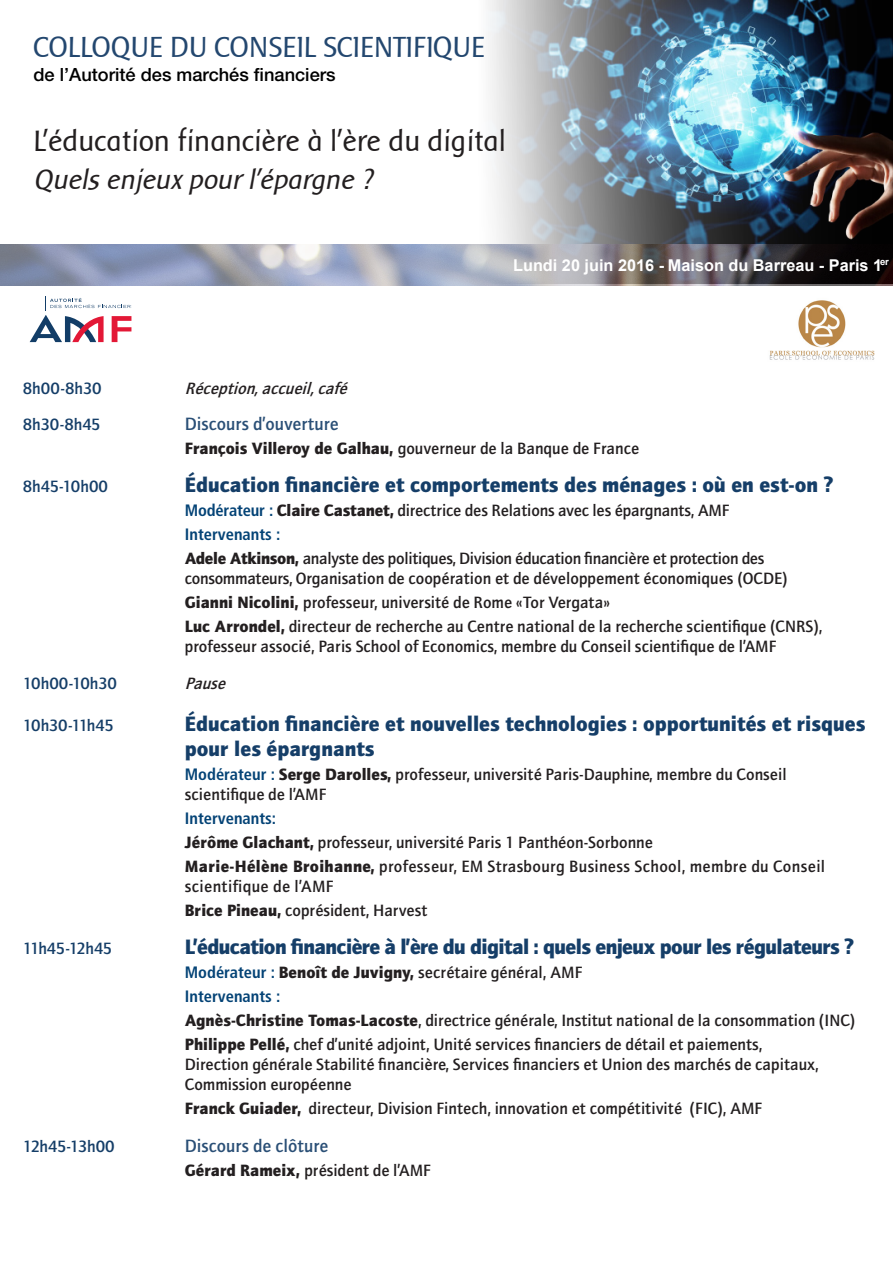
<style>
.page{position:relative;width:893px;height:1263px;background:#fff}
.page>*{position:absolute;margin:0;border:0;box-sizing:border-box;transform-origin:0 0}
.t1{font:30.45px "Baar Sophia";color:#231f20}
.t2{font:30px "Baar Sophia";letter-spacing:-.02em;color:#23476f}
.t3{font:italic 28.35px "Baar Sophia";color:#231f20}
.t4{font:900 21px/25.2px "AT Quay Sans";color:#153e68}
.t5{font:900 21px "AT Quay Sans";letter-spacing:-.03em;color:#153e68}
.t6{font:500 18.3px "Helvetica Neue LT Std";color:#000}
.t7{font:500 18px "AT Quay Sans";color:#2a4f76}
.t8{font:500 16.5px/19.8px "AT Quay Sans";color:#231f20}
.t9{font:500 16.5px/19.8px "AT Quay Sans";letter-spacing:-.02em;color:#231f20}
.t10{font:500 16.5px/19.8px "AT Quay Sans";letter-spacing:.02em;color:#231f20}
.t11{font:500 16.5px "AT Quay Sans";letter-spacing:-.005em;color:#153e68}
.t12{font:700 condensed 16.5px "Frutiger";color:#044376}
.t13{font:italic 500 16.5px "AT Quay Sans";color:#231f20}
.t14{font:500 16.5px "AT Quay Sans";letter-spacing:-.03em;color:#153e68}
.t15{font:500 16.5px "AT Quay Sans";letter-spacing:-.035em;color:#153e68}
.t16{font:700 16.35px "Arial";color:#fff}
.s1{font-weight:900}
.s2{font-family:"Frutiger";font-weight:700;font-stretch:condensed;color:#044376}
</style>
<div class="page">
<img style="left:488px;top:0;width:405px;height:244px">
<img style="left:0;top:244px;width:893px;height:42px">
<svg style="left:30px;top:296px;width:101px;height:46px"></svg>
<img style="left:769px;top:300px;width:106px;height:60px">
<p class="t2" style="left:33px;top:31px;width:454px">COLLOQUE DU CONSEIL SCIENTIFIQUE</p>
<p class="t6" style="left:33px;top:64px;width:304px">de l’Autorité des marchés financiers</p>
<p class="t1" style="left:34px;top:124px;width:474px">L’éducation financière à l’ère du digital</p>
<p class="t3" style="left:34px;top:164px;width:346px">Quels enjeux pourl’épargne ?</p>
<p class="t16" style="left:513px;top:254px;width:377px">Lundi 20 juin 2016 - Maison du Barreau - Paris 1<sup>er</sup></p>
<p class="t11" style="left:23px;top:378px;width:80px">8h00-8h30</p>
<p class="t13" style="left:185px;top:378px;width:169px">Réception,accueil,café</p>
<p class="t11" style="left:23px;top:414px;width:79px">8h30-8h45</p>
<p class="t7" style="left:185px;top:413px;width:156px">Discours d’ouverture</p>
<p class="t8" style="left:185px;top:438px;width:456px"><span class="s1">François Villeroy de Galhau,</span> gouverneur de la Banque de France</p>
<p class="t11" style="left:23px;top:477px;width:87px">8h45-10h00</p>
<p class="t4" style="left:185px;top:472px;width:650px">Éducation financière et comportements des ménages : où en est-on ?</p>
<p class="t8" style="left:185px;top:500px;width:546px"><span class="s2">Modérateur :</span> <span class="s1">Claire Castanet,</span> directrice des Relations avec les épargnants, AMF</p>
<p class="t12" style="left:185px;top:525px;width:97px">Intervenants :</p>
<p class="t9" style="left:185px;top:548px;width:604px"><span class="s1">Adele Atkinson,</span> analyste des politiques, Division éducation financière et protection des consommateurs, Organisation de coopération et de développement économiques (OCDE)</p>
<p class="t8" style="left:185px;top:592px;width:427px"><span class="s1">Gianni Nicolini,</span> professeur, université de Rome «Tor Vergata»</p>
<p class="t8" style="left:185px;top:616px;width:639px"><span class="s1">Luc Arrondel,</span> directeur de recherche au Centre national de la recherche scientifique (CNRS), professeur associé, Paris School of Economics, membre du Conseil scientifique de l’AMF</p>
<p class="t11" style="left:23px;top:673px;width:96px">10h00-10h30</p>
<p class="t13" style="left:185px;top:673px;width:47px">Pause</p>
<p class="t14" style="left:23px;top:715px;width:93px">10h30-11h45</p>
<p class="t4" style="left:185px;top:711px;width:682px">Éducation financière et nouvelles technologies : opportunités et risques pour les épargnants</p>
<p class="t8" style="left:185px;top:764px;width:603px"><span class="s2">Modérateur :</span> <span class="s1">Serge Darolles,</span> professeur, université Paris-Dauphine, membre du Conseil scientifique de l’AMF</p>
<p class="t12" style="left:185px;top:808px;width:93px">Intervenants:</p>
<p class="t8" style="left:185px;top:832px;width:470px"><span class="s1">Jérôme Glachant,</span> professeur, université Paris 1 Panthéon-Sorbonne</p>
<p class="t10" style="left:185px;top:856px;width:642px"><span class="s1">Marie-Hélène Broihanne,</span> professeur, EM Strasbourg Business School, membre du Conseil scientifique de l’AMF</p>
<p class="t8" style="left:185px;top:900px;width:244px"><span class="s1">Brice Pineau,</span> coprésident, Harvest</p>
<p class="t15" style="left:23px;top:938px;width:91px">11h45-12h45</p>
<p class="t5" style="left:185px;top:934px;width:671px">L’éducation financière à l’ère du digital : quels enjeux pour les régulateurs ?</p>
<p class="t8" style="left:185px;top:962px;width:399px"><span class="s2">Modérateur :</span> <span class="s1">Benoît de Juvigny,</span> secrétaire général, AMF</p>
<p class="t12" style="left:185px;top:986px;width:97px">Intervenants :</p>
<p class="t8" style="left:185px;top:1010px;width:672px"><span class="s1">Agnès-Christine Tomas-Lacoste</span>, directrice générale, Institut national de la consommation (INC)</p>
<p class="t8" style="left:185px;top:1034px;width:579px"><span class="s1">Philippe Pellé,</span> chef d’unité adjoint, Unité services financiers de détail et paiements,</p>
<p class="t8" style="left:185px;top:1054px;width:635px">Direction générale Stabilité financière, Services financiers et Union des marchés de capitaux,<br>Commission européenne</p>
<p class="t8" style="left:185px;top:1098px;width:579px"><span class="s1">Franck Guiader,</span> directeur, Division Fintech, innovation et compétitivité (FIC), AMF</p>
<p class="t14" style="left:23px;top:1137px;width:93px">12h45-13h00</p>
<p class="t7" style="left:185px;top:1135px;width:145px">Discours de clôture</p>
<p class="t8" style="left:185px;top:1161px;width:248px"><span class="s1">Gérard Rameix,</span> président de l’AMF</p>
</div>
